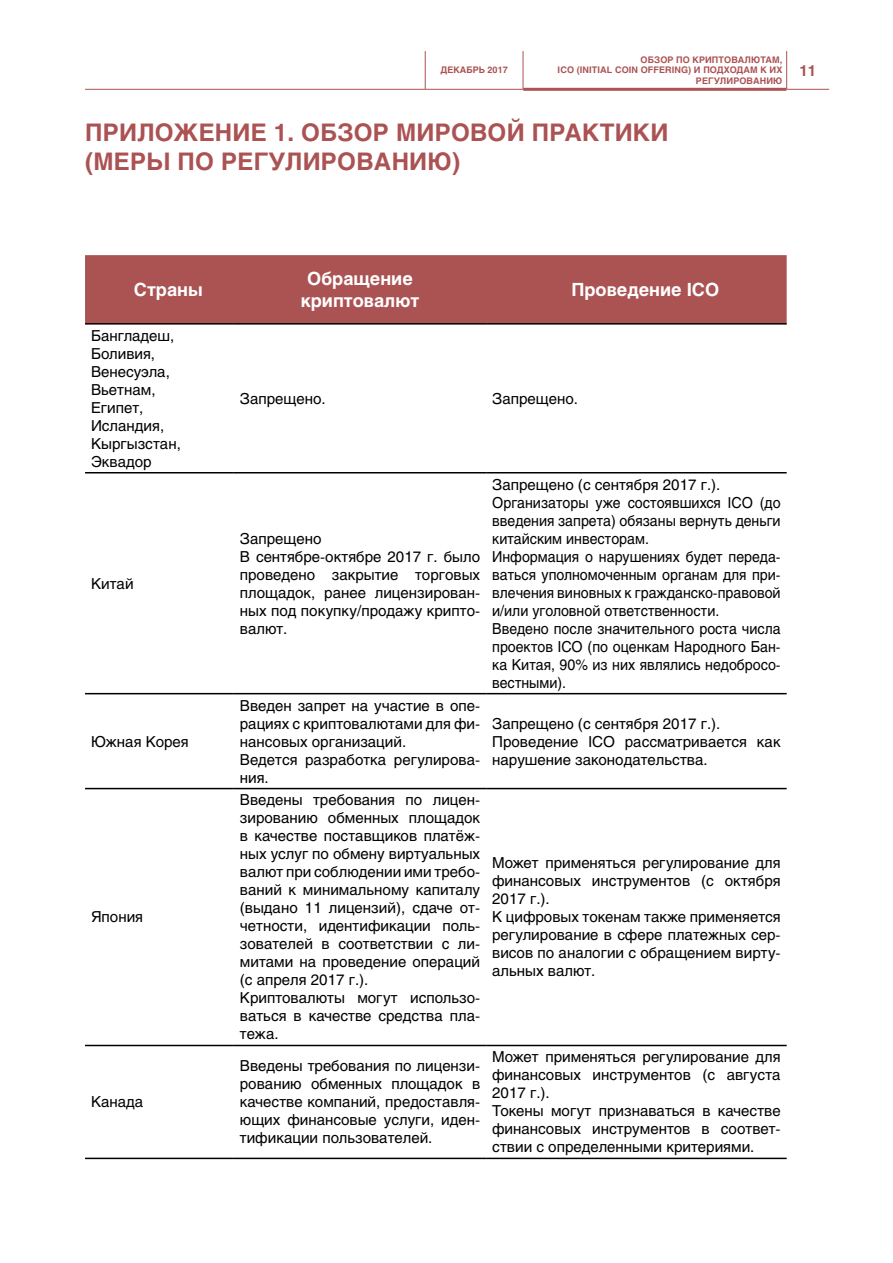
<style>
.page{position:relative;width:893px;height:1263px;background:#fff}
.page>*{position:absolute;margin:0;border:0;box-sizing:border-box;transform-origin:0 0}
.t1{font:700 24px/28.8px "Helios";letter-spacing:.01em;color:#ab5253}
.t2{font:700 18px/21.6px "Helios";color:#fff;text-align:center}
.t3{font:15px/18px "Helios";color:#000}
.t4{font:700 15px "Helios";color:#ab5253}
.t5{font:700 9px/10.5px "Helios";letter-spacing:.01em;color:#ab5253;text-align:right}
.s1{font-family:"Myriad Pro";font-weight:400;font-size:16.5px;color:#ab5253}
</style>
<div class="page">
<hr style="left:425px;top:51px;width:1px;height:38px;background:#ab5253">
<hr style="left:523px;top:51px;width:1px;height:38px;background:#ab5253">
<hr style="left:786px;top:51px;width:1px;height:38px;background:#ab5253">
<hr style="left:85px;top:89px;width:340px;height:1px;background:#ab5253">
<hr style="left:425px;top:89px;width:98px;height:1px;background:#ab5253">
<hr style="left:786px;top:89px;width:43px;height:1px;background:#ab5253">
<hr style="left:523px;top:88px;width:263px;height:3px;background:#ab5253">
<div style="left:85px;top:255px;width:702px;height:68px;background:#ab5253"></div>
<hr style="left:85px;top:323px;width:149px;height:2px;background:#000">
<hr style="left:234px;top:323px;width:252px;height:2px;background:#000">
<hr style="left:486px;top:323px;width:301px;height:2px;background:#000">
<hr style="left:85px;top:472px;width:149px;height:1px;background:#000">
<hr style="left:234px;top:472px;width:252px;height:1px;background:#000">
<hr style="left:486px;top:472px;width:301px;height:1px;background:#000">
<hr style="left:85px;top:693px;width:149px;height:1px;background:#000">
<hr style="left:234px;top:693px;width:252px;height:1px;background:#000">
<hr style="left:486px;top:693px;width:301px;height:1px;background:#000">
<hr style="left:85px;top:788px;width:149px;height:1px;background:#000">
<hr style="left:234px;top:788px;width:252px;height:1px;background:#000">
<hr style="left:486px;top:788px;width:301px;height:1px;background:#000">
<hr style="left:85px;top:1045px;width:149px;height:1px;background:#000">
<hr style="left:234px;top:1045px;width:252px;height:1px;background:#000">
<hr style="left:486px;top:1045px;width:301px;height:1px;background:#000">
<hr style="left:85px;top:1158px;width:149px;height:1px;background:#000">
<hr style="left:234px;top:1158px;width:252px;height:1px;background:#000">
<hr style="left:486px;top:1158px;width:301px;height:1px;background:#000">
<p class="t5" style="left:440px;top:65px;width:69px">ДЕКАБРЬ 2017</p>
<p class="t5" style="left:558px;top:54px;width:226px">ОБЗОР ПО КРИПТОВАЛЮТАМ,<br>ICO (INITIAL COIN OFFERING) И ПОДХОДАМ К ИХ<br>РЕГУЛИРОВАНИЮ</p>
<p class="t4" style="left:799px;top:61px;width:18px">11</p>
<h1 class="t1" style="left:85px;top:117px;width:585px">ПРИЛОЖЕНИЕ 1. ОБЗОР МИРОВОЙ ПРАКТИКИ (МЕРЫ ПО РЕГУЛИРОВАНИЮ)</h1>
<p class="t2" style="left:116px;top:278px;width:88px"><span class="s1">±</span> Страны</p>
<p class="t2" style="left:301px;top:268px;width:120px">Обращение криптовалют</p>
<p class="t2" style="left:554px;top:278px;width:167px"><span class="s1">±</span> Проведение ICO</p>
<p class="t3" style="left:91px;top:326px;width:91px">Бангладеш,<br>Боливия,<br>Венесуэла,<br>Вьетнам,<br>Египет,<br>Исландия,<br>Кыргызстан,<br>Эквадор</p>
<p class="t3" style="left:240px;top:389px;width:87px">Запрещено.</p>
<p class="t3" style="left:492px;top:389px;width:87px">Запрещено.</p>
<p class="t3" style="left:91px;top:574px;width:44px">Китай</p>
<p class="t3" style="left:91px;top:732px;width:99px">Южная Корея</p>
<p class="t3" style="left:91px;top:908px;width:54px">Япония</p>
<p class="t3" style="left:91px;top:1092px;width:54px">Канада</p>
<p class="t3" style="left:240px;top:529px;width:242px">Запрещено<br>В сентябре-октябре 2017 г. было проведено закрытие торговых площадок, ранее лицензирован&shy;ных под покупку/продажу крипто&shy;валют.</p>
<p class="t3" style="left:240px;top:696px;width:242px">Введен запрет на участие в опе&shy;рациях с криптовалютами для фи&shy;нансовых организаций.<br>Ведется разработка регулирова&shy;ния.</p>
<p class="t3" style="left:240px;top:791px;width:242px">Введены требования по лицен&shy;зированию обменных площадок в качестве поставщиков платёж&shy;ных услуг по обмену виртуальных валют при соблюдении ими требо&shy;ваний к минимальному капиталу (выдано 11 лицензий), сдаче от&shy;четности, идентификации поль&shy;зователей в соответствии с ли&shy;митами на проведение операций (с апреля 2017 г.).<br>Криптовалюты могут использо&shy;ваться в качестве средства пла&shy;тежа.</p>
<p class="t3" style="left:492px;top:475px;width:290px">Запрещено (с сентября 2017 г.).<br>Организаторы уже состоявшихся ICO (до введения запрета) обязаны вернуть деньги китайским инвесторам.<br>Информация о нарушениях будет переда&shy;ваться уполномоченным органам для при&shy;влечения виновных к гражданско-правовой и/или уголовной ответственности.<br>Введено после значительного роста числа проектов ICO (по оценкам Народного Бан&shy;ка Китая, 90% из них являлись недобросо&shy;вестными).</p>
<p class="t3" style="left:492px;top:714px;width:290px">Запрещено (с сентября 2017 г.).<br>Проведение ICO рассматривается как нарушение законодательства.</p>
<p class="t3" style="left:492px;top:854px;width:290px">Может применяться регулирование для финансовых инструментов (с октября<br>2017 г.).<br>К цифровых токенам также применяется регулирование в сфере платежных сер&shy;висов по аналогии с обращением вирту&shy;альных валют.</p>
<p class="t3" style="left:240px;top:1056px;width:242px;text-align:justify">Введены требования по лицензи&shy;рованию обменных площадок в качестве компаний, предоставля&shy;ющих финансовые услуги, иден&shy;тификации пользователей.</p>
<p class="t3" style="left:492px;top:1047px;width:290px">Может применяться регулирование для финансовых инструментов (с августа<br>2017 г.).<br>Токены могут признаваться в качестве финансовых инструментов в соответ&shy;ствии с определенными критериями.</p>
</div>
